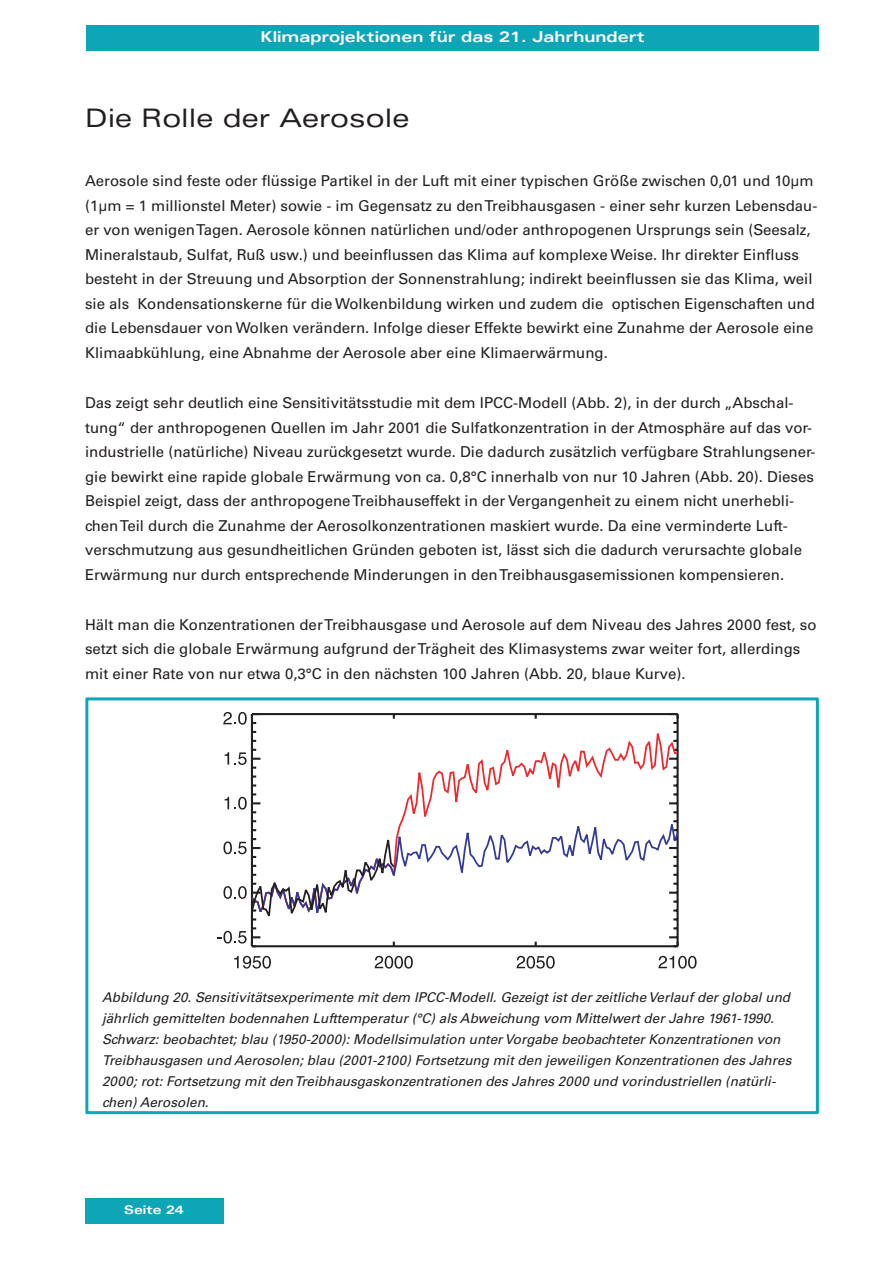
<style>
.page{position:relative;width:893px;height:1263px;background:#fff}
.page>*{position:absolute;margin:0;border:0;box-sizing:border-box;transform-origin:0 0}
.t1{font:expanded 25.5px "Univers";color:#231f20}
.t2{font:15px/24.5px "Univers";color:#231f20}
.t3{font:700 expanded 15px "Univers";color:#fff}
.t4{font:italic 13.5px/21px "Univers";color:#231f20}
.t5{font:700 expanded 12px "Univers";color:#fff}
</style>
<div class="page">
<div style="left:86px;top:25px;width:733px;height:26px;background:#0ea6b6"></div>
<div style="left:85px;top:1198px;width:138px;height:26px;background:#0ea6b6"></div>
<hr style="left:252px;top:945px;width:426px;height:2px;background:#231f20">
<svg style="left:234px;top:956px;width:37px;height:12px"></svg>
<svg style="left:375px;top:956px;width:38px;height:12px"></svg>
<svg style="left:517px;top:956px;width:38px;height:12px"></svg>
<svg style="left:658px;top:956px;width:39px;height:12px"></svg>
<hr style="left:252px;top:713px;width:426px;height:2px;background:#231f20">
<svg style="left:225px;top:796px;width:22px;height:14px"></svg>
<svg style="left:225px;top:752px;width:22px;height:13px"></svg>
<svg style="left:223px;top:712px;width:37px;height:13px"></svg>
<hr style="left:677px;top:714px;width:2px;height:232px;background:#231f20">
<svg style="left:669px;top:936px;width:10px;height:11px"></svg>
<svg style="left:669px;top:713px;width:10px;height:10px"></svg>
<svg style="left:249px;top:723px;width:430px;height:92px"></svg>
<svg style="left:250px;top:815px;width:429px;height:108px"></svg>
<svg style="left:218px;top:829px;width:178px;height:118px"></svg>
<div style="left:85px;top:697px;width:734px;height:417px;border:3px solid #0ea6b6"></div>
<p class="t3" style="left:260px;top:28px;width:385px">Klimaprojektionen für das 21. Jahrhundert</p>
<h1 class="t1" style="left:85px;top:102px;width:326px">Die Rolle der Aerosole</h1>
<p class="t2" style="left:85px;top:169px;width:734px">Aerosole sind feste oder flüssige Partikel in der Luft mit einer typischen Größe zwischen 0,01 und 10µm (1µm = 1 millionstel Meter) sowie - im Gegensatz zu den Treibhausgasen - einer sehr kurzen Lebensdau&shy;er von wenigen Tagen. Aerosole können natürlichen und/oder anthropogenen Ursprungs sein (Seesalz, Mineralstaub, Sulfat, Ruß usw.) und beeinflussen das Klima auf komplexe Weise. Ihr direkter Einfluss besteht in der Streuung und Absorption der Sonnenstrahlung; indirekt beeinflussen sie das Klima, weil sie als Kondensationskerne für die Wolkenbildung wirken und zudem die optischen Eigenschaften und die Lebensdauer von Wolken verändern. Infolge dieser Effekte bewirkt eine Zunahme der Aerosole eine Klimaabkühlung, eine Abnahme der Aerosole aber eine Klimaerwärmung.</p>
<p class="t2" style="left:85px;top:390px;width:732px">Das zeigt sehr deutlich eine Sensitivitätsstudie mit dem IPCC-Modell (Abb. 2), in der durch „Abschal&shy;tung“ der anthropogenen Quellen im Jahr 2001 die Sulfatkonzentration in der Atmosphäre auf das vor&shy;industrielle (natürliche) Niveau zurückgesetzt wurde. Die dadurch zusätzlich verfügbare Strahlungsener&shy;gie bewirkt eine rapide globale Erwärmung von ca. 0,8°C innerhalb von nur 10 Jahren (Abb. 20). Dieses Beispiel zeigt, dass der anthropogene Treibhauseffekt in der Vergangenheit zu einem nicht unerhebli&shy;chen Teil durch die Zunahme der Aerosolkonzentrationen maskiert wurde. Da eine verminderte Luft&shy;verschmutzung aus gesundheitlichen Gründen geboten ist, lässt sich die dadurch verursachte globale Erwärmung nur durch entsprechende Minderungen in den Treibhausgasemissionen kompensieren.</p>
<p class="t2" style="left:85px;top:612px;width:733px">Hält man die Konzentrationen der Treibhausgase und Aerosole auf dem Niveau des Jahres 2000 fest, so setzt sich die globale Erwärmung aufgrund der Trägheit des Klimasystems zwar weiter fort, allerdings mit einer Rate von nur etwa 0,3°C in den nächsten 100 Jahren (Abb. 20, blaue Kurve).</p>
<p class="t4" style="left:102px;top:987px;width:691px">Abbildung 20. Sensitivitätsexperimente mit dem IPCC-Modell. Gezeigt ist der zeitliche Verlauf der global und jährlich gemittelten bodennahen Lufttemperatur (°C) als Abweichung vom Mittelwert der Jahre 1961-1990.<br>Schwarz: beobachtet; blau (1950-2000): Modellsimulation unter Vorgabe beobachteter Konzentrationen von Treibhausgasen und Aerosolen; blau (2001-2100) Fortsetzung mit den jeweiligen Konzentrationen des Jahres 2000; rot: Fortsetzung mit den Treibhausgaskonzentrationen des Jahres 2000 und vorindustriellen (natürli&shy;chen) Aerosolen.</p>
<p class="t5" style="left:124px;top:1203px;width:61px">Seite 24</p>
</div>
